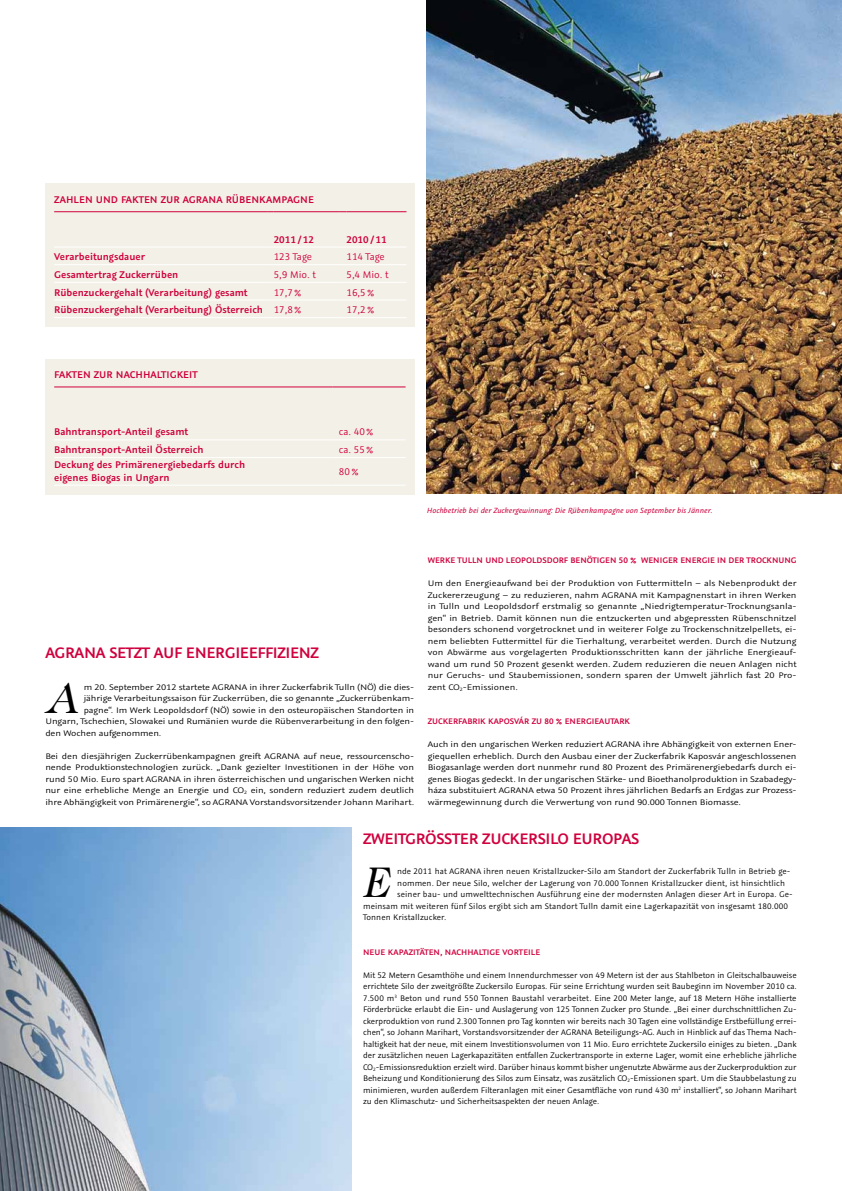
<style>
.page{position:relative;width:842px;height:1191px;background:#fff}
.page>*{position:absolute;margin:0;border:0;box-sizing:border-box;transform-origin:0 0}
.t1{font:italic 41.6px "Caslon Two Twenty Four BQ";color:#000}
.t2{font:italic 41.6px "Caslon Two Twenty Four BQ";color:#000;scale:1.14 1}
.t3{font:600 17px "Graublau Sans";letter-spacing:-.02em;color:#cf003d}
.t4{font:600 10.9px/12.4px "Graublau Sans";color:#cf003d}
.t5{font:10.9px "Graublau Sans";color:#cf003d}
.t6{font:9px/11.5px "Graublau Sans";letter-spacing:-.005em;color:#000;text-align:justify;scale:1.14 1}
.t7{font:9px/11.5px "Graublau Sans";letter-spacing:-.005em;color:#000;text-align:justify}
.t8{font:600 9px "Graublau Sans";letter-spacing:.005em;color:#cf003d}
.t9{font:italic 8.4px "Graublau Sans";color:#cf003d}
.s1{font-weight:400}
</style>
<div class="page">
<img style="left:0;top:828px;width:352px;height:363px">
<img style="left:427px;top:0;width:415px;height:494px">
<div style="left:45px;top:359px;width:370px;height:135px;background:#f3f1e7"></div>
<hr style="left:54px;top:439px;width:278px;height:1px;background:#fff">
<hr style="left:339px;top:439px;width:67px;height:1px;background:#fff">
<hr style="left:54px;top:457px;width:278px;height:1px;background:#fff">
<hr style="left:339px;top:457px;width:67px;height:1px;background:#fff">
<hr style="left:54px;top:485px;width:278px;height:1px;background:#fff">
<hr style="left:339px;top:485px;width:67px;height:1px;background:#fff">
<hr style="left:54px;top:386px;width:278px;height:1px;background:#cf003d">
<hr style="left:339px;top:386px;width:67px;height:1px;background:#cf003d">
<div style="left:45px;top:184px;width:370px;height:143px;background:#f3f1e7"></div>
<hr style="left:54px;top:317px;width:213px;height:1px;background:#fff">
<hr style="left:274px;top:317px;width:66px;height:1px;background:#fff">
<hr style="left:346px;top:317px;width:60px;height:1px;background:#fff">
<hr style="left:54px;top:247px;width:213px;height:1px;background:#fff">
<hr style="left:274px;top:247px;width:66px;height:1px;background:#fff">
<hr style="left:346px;top:247px;width:60px;height:1px;background:#fff">
<hr style="left:54px;top:264px;width:213px;height:1px;background:#fff">
<hr style="left:274px;top:264px;width:66px;height:1px;background:#fff">
<hr style="left:346px;top:264px;width:60px;height:1px;background:#fff">
<hr style="left:54px;top:282px;width:213px;height:1px;background:#fff">
<hr style="left:274px;top:282px;width:66px;height:1px;background:#fff">
<hr style="left:346px;top:282px;width:60px;height:1px;background:#fff">
<hr style="left:54px;top:299px;width:213px;height:1px;background:#fff">
<hr style="left:274px;top:299px;width:66px;height:1px;background:#fff">
<hr style="left:346px;top:299px;width:60px;height:1px;background:#fff">
<hr style="left:54px;top:211px;width:213px;height:1px;background:#cf003d">
<hr style="left:274px;top:211px;width:66px;height:1px;background:#cf003d">
<hr style="left:346px;top:211px;width:60px;height:1px;background:#cf003d">
<p class="t4" style="left:54px;top:193px;width:14px">Zahlen</p>
<p class="t4" style="left:96px;top:193px;width:8px">und</p>
<p class="t4" style="left:121px;top:193px;width:13px">Fakten</p>
<p class="t4" style="left:161px;top:193px;width:8px">zur</p>
<p class="t4" style="left:183px;top:193px;width:65px">AGRANA Rübenkampagne</p>
<p class="t4" style="left:274px;top:233px;width:42px">2011/12</p>
<p class="t4" style="left:346px;top:233px;width:42px">2010/11</p>
<p class="t4" style="left:54px;top:251px;width:92px">Verarbeitungsdauer</p>
<p class="t5" style="left:274px;top:250px;width:40px">123 Tage</p>
<p class="t5" style="left:346px;top:250px;width:40px">114 Tage</p>
<p class="t4" style="left:54px;top:268px;width:126px">Gesamtertrag Zuckerrüben</p>
<p class="t5" style="left:274px;top:268px;width:44px">5,9 Mio. t</p>
<p class="t5" style="left:346px;top:268px;width:44px">5,4 Mio. t</p>
<p class="t4" style="left:54px;top:286px;width:195px">Rübenzuckergehalt (Verarbeitung) gesamt</p>
<p class="t5" style="left:274px;top:286px;width:29px">17,7%</p>
<p class="t5" style="left:346px;top:286px;width:29px">16,5%</p>
<p class="t4" style="left:54px;top:304px;width:249px">Rübenzuckergehalt (Verarbeitung) Österreich <span class="s1">17,8%</span></p>
<p class="t5" style="left:346px;top:303px;width:29px">17,2%</p>
<p class="t4" style="left:54px;top:368px;width:13px">Fakten</p>
<p class="t4" style="left:94px;top:368px;width:8px">zur</p>
<p class="t4" style="left:116px;top:368px;width:15px">Nachhaltigkeit</p>
<p class="t4" style="left:54px;top:426px;width:135px">Bahntransport-Anteil gesamt</p>
<p class="t5" style="left:339px;top:425px;width:36px">ca. 40%</p>
<p class="t4" style="left:54px;top:443px;width:151px">Bahntransport-Anteil Österreich</p>
<p class="t5" style="left:339px;top:443px;width:36px">ca. 55%</p>
<p class="t4" style="left:54px;top:458px;width:193px">Deckung des Primärenergiebedarfs durch eigenes Biogas in Ungarn</p>
<p class="t5" style="left:339px;top:465px;width:21px">80%</p>
<p class="t9" style="left:427px;top:505px;width:287px">Hochbetrieb bei der Zuckergewinnung: Die Rübenkampagne von September bis Jänner.</p>
<h2 class="t3" style="left:45px;top:642px;width:74px">AGRANA setzt</h2>
<h2 class="t3" style="left:154px;top:642px;width:11px">auf</h2>
<h2 class="t3" style="left:186px;top:642px;width:18px">Energieeffizienz</h2>
<h1 class="t2" style="left:45px;top:674px;width:31px">A</h1>
<p class="t6" style="left:84px;top:681px;width:291px">m 20. September 2012 startete AGRANA in ihrer Zuckerfabrik Tulln (NÖ) die dies-</p>
<p class="t6" style="left:84px;top:693px;width:291px">jährige Verarbeitungssaison für Zuckerrüben, die so genannte „Zuckerrübenkam-</p>
<p class="t6" style="left:84px;top:704px;width:291px">pagne“. Im Werk Leopoldsdorf (NÖ) sowie in den osteuropäischen Standorten in</p>
<p class="t6" style="left:45px;top:716px;width:325px">Ungarn, Tschechien, Slowakei und Rumänien wurde die Rübenverarbeitung in den folgen-</p>
<p class="t6" style="left:45px;top:727px;width:103px">den Wochen aufgenommen.</p>
<p class="t6" style="left:45px;top:750px;width:325px">Bei den diesjährigen Zuckerrübenkampagnen greift AGRANA auf neue, ressourcenscho&shy;nende Produktionstechnologien zurück. „Dank gezielter Investitionen in der Höhe von rund 50 Mio. Euro spart AGRANA in ihren österreichischen und ungarischen Werken nicht nur eine erhebliche Menge an Energie und CO<sub>2</sub> ein, sondern reduziert zudem deutlich ihre Abhängigkeit von Primärenergie“, so AGRANA Vorstandsvorsitzender Johann Marihart.</p>
<p class="t8" style="left:428px;top:555px;width:14px">Werke</p>
<p class="t8" style="left:457px;top:555px;width:11px">Tulln</p>
<p class="t8" style="left:485px;top:555px;width:7px">und</p>
<p class="t8" style="left:506px;top:555px;width:11px">Leopoldsdorf</p>
<p class="t8" style="left:570px;top:555px;width:6px">benötigen</p>
<p class="t8" style="left:619px;top:555px;width:29px">50 % weniger</p>
<p class="t8" style="left:680px;top:555px;width:11px">Energie</p>
<p class="t8" style="left:717px;top:555px;width:18px">in der</p>
<p class="t8" style="left:746px;top:555px;width:11px">Trocknung</p>
<p class="t6" style="left:428px;top:578px;width:325px">Um den Energieaufwand bei der Produktion von Futtermitteln – als Nebenprodukt der Zuckererzeugung – zu reduzieren, nahm AGRANA mit Kampagnenstart in ihren Werken in Tulln und Leopoldsdorf erstmalig so genannte „Niedrigtemperatur-Trocknungsanla&shy;gen“ in Betrieb. Damit können nun die entzuckerten und abgepressten Rübenschnitzel besonders schonend vorgetrocknet und in weiterer Folge zu Trockenschnitzelpellets, ei&shy;nem beliebten Futtermittel für die Tierhaltung, verarbeitet werden. Durch die Nutzung von Abwärme aus vorgelagerten Produktionsschritten kann der jährliche Energieauf&shy;wand um rund 50 Prozent gesenkt werden. Zudem reduzieren die neuen Anlagen nicht nur Geruchs- und Staubemissionen, sondern sparen der Umwelt jährlich fast 20 Pro&shy;zent CO<sub>2</sub>-Emissionen.</p>
<p class="t8" style="left:428px;top:716px;width:11px">Zuckerfabrik</p>
<p class="t8" style="left:488px;top:716px;width:12px">Kaposv</p>
<p class="t8" style="left:519px;top:716px;width:52px">ár zu 80 % energieautark</p>
<p class="t6" style="left:428px;top:739px;width:325px">Auch in den ungarischen Werken reduziert AGRANA ihre Abhängigkeit von externen Ener&shy;giequellen erheblich. Durch den Ausbau einer der Zuckerfabrik Kaposvár angeschlossenen Biogasanlage werden dort nunmehr rund 80 Prozent des Primärenergiebedarfs durch ei&shy;genes Biogas gedeckt. In der ungarischen Stärke- und Bioethanolproduktion in Szabadegy&shy;háza substituiert AGRANA etwa 50 Prozent ihres jährlichen Bedarfs an Erdgas zur Prozess&shy;wärmegewinnung durch die Verwertung von rund 90.000 Tonnen Biomasse.</p>
<h2 class="t3" style="left:363px;top:828px;width:18px">Zweit</h2>
<h2 class="t3" style="left:405px;top:828px;width:95px">GRÖSSTER Zuckersilo</h2>
<h2 class="t3" style="left:573px;top:828px;width:68px">EUROPAS</h2>
<h1 class="t1" style="left:363px;top:858px;width:17px">E</h1>
<p class="t7" style="left:397px;top:865px;width:395px">nde 2011 hat AGRANA ihren neuen Kristallzucker-Silo am Standort der Zuckerfabrik Tulln in Betrieb ge-</p>
<p class="t7" style="left:397px;top:877px;width:389px">nommen. Der neue Silo, welcher der Lagerung von 70.000 Tonnen Kristallzucker dient, ist hinsichtlich</p>
<p class="t7" style="left:397px;top:888px;width:397px">seiner bau- und umwelttechnischen Ausführung eine der modernsten Anlagen dieser Art in Europa. Ge-</p>
<p class="t7" style="left:363px;top:900px;width:426px">meinsam mit weiteren fünf Silos ergibt sich am Standort Tulln damit eine Lagerkapazität von insgesamt 180.000</p>
<p class="t7" style="left:363px;top:911px;width:85px">Tonnen Kristallzucker.</p>
<p class="t8" style="left:363px;top:946px;width:179px">NEUE KAPAZITÄTEN, NACHHALTIGE VORTEILE</p>
<p class="t7" style="left:363px;top:969px;width:435px">Mit 52 Metern Gesamthöhe und einem Innendurchmesser von 49 Metern ist der aus Stahlbeton in Gleitschalbauweise errichtete Silo der zweitgrößte Zuckersilo Europas. Für seine Errichtung wurden seit Baubeginn im November 2010 ca.<br>7.500 m<sup>3</sup> Beton und rund 550 Tonnen Baustahl verarbeitet. Eine 200 Meter lange, auf 18 Metern Höhe installierte Förderbrücke erlaubt die Ein- und Auslagerung von 125 Tonnen Zucker pro Stunde. „Bei einer durchschnittlichen Zu&shy;ckerproduktion von rund 2.300 Tonnen pro Tag konnten wir bereits nach 30 Tagen eine vollständige Erstbefüllung errei&shy;chen“, so Johann Marihart, Vorstandsvorsitzender der AGRANA Beteiligungs-AG. Auch in Hinblick auf das Thema Nach&shy;haltigkeit hat der neue, mit einem Investitionsvolumen von 11 Mio. Euro errichtete Zuckersilo einiges zu bieten. „Dank der zusätzlichen neuen Lagerkapazitäten entfallen Zuckertransporte in externe Lager, womit eine erhebliche jährliche CO<sub>2</sub>-Emissionsreduktion erzielt wird. Darüber hinaus kommt bisher ungenutzte Abwärme aus der Zuckerproduktion zur Beheizung und Konditionierung des Silos zum Einsatz, was zusätzlich CO<sub>2</sub>-Emissionen spart. Um die Staubbelastung zu minimieren, wurden außerdem Filteranlagen mit einer Gesamtfläche von rund 430 m<sup>2</sup> installiert“, so Johann Marihart zu den Klimaschutz- und Sicherheitsaspekten der neuen Anlage.</p>
</div>
